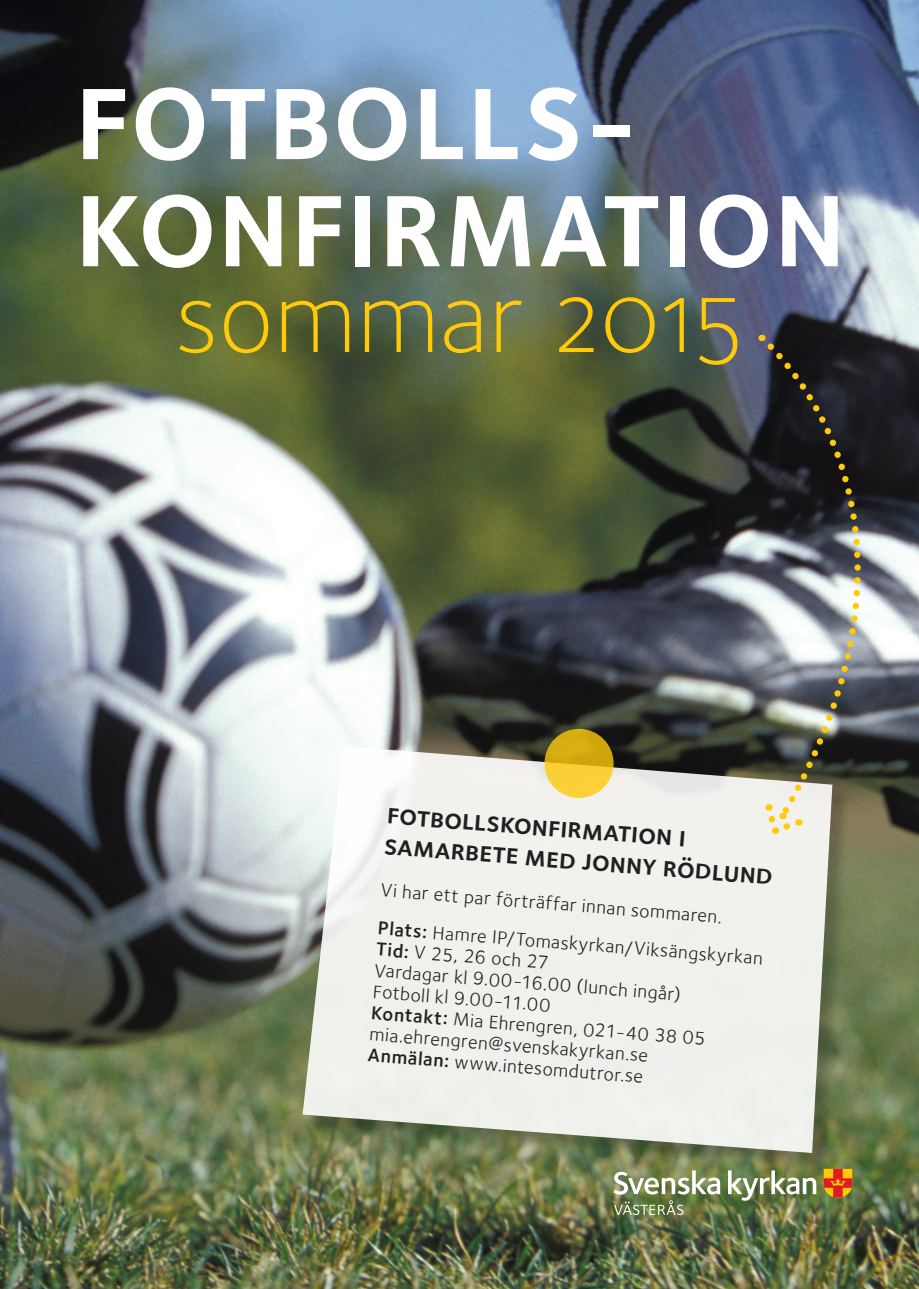
<style>
.page{position:relative;width:919px;height:1289px;background:#fff}
.page>*{position:absolute;margin:0;border:0;box-sizing:border-box;transform-origin:0 0}
.t1{font:700 105px/107.1px "Foundry Sterling";letter-spacing:.015em;color:#fff}
.t2{font:105px "Foundry Sterling Light OSF";letter-spacing:.01em;color:#feca0a}
.t3{font:28.65px/31px "Foundry Sterling Demi Expert";color:#231f20}
.t4{font:19.05px/21px "Foundry Sterling";color:#231f20}
.s1{font-family:"Foundry Sterling Demi OSF"}
</style>
<div class="page">
<img style="left:0;top:0;width:918px;height:1288px">
<div style="left:305px;top:749px;width:545px;height:422px;background:#231f20;opacity:.3"></div>
<svg style="left:302px;top:746px;width:530px;height:406px;background:#e0e2dc"></svg>
<svg style="left:544px;top:728px;width:69px;height:70px;background:#e2ba22"></svg>
<svg style="left:761px;top:337px;width:157px;height:482px;background:#5d5f5f"></svg>
<svg style="left:763px;top:804px;width:37px;height:30px"></svg>
<svg style="left:614px;top:1200px;width:69px;height:14px"></svg>
<svg style="left:613px;top:1170px;width:107px;height:24px"></svg>
<svg style="left:728px;top:1170px;width:88px;height:30px"></svg>
<svg style="left:823px;top:1168px;width:29px;height:29px"></svg>
<h1 class="t1" style="left:76px;top:69px;width:770px">FOTBOLLS-<br>KONFIRMATION</h1>
<h1 class="t2" style="left:176px;top:257px;width:568px">sommar 2015</h1>
<h2 class="t3" style="left:388px;top:798px;width:391px;rotate:4deg">fotbollskonfirmation i samarbete med jonny rödlund</h2>
<p class="t4" style="left:383px;top:869px;width:387px;line-height:37.7px;rotate:5deg">Vi har ett par förträffar innan sommaren.<br><span class="s1">Plats:</span> Hamre IP/Tomaskyrkan/Viksängskyrkan</p>
<p class="t4" style="left:377px;top:937px;width:337px;rotate:5deg"><span class="s1">Tid:</span> V 25, 26 och 27<br>Vardagar kl 9.00-16.00 (lunch ingår)<br>Fotboll kl 9.00-11.00<br><span class="s1">Kontakt:</span> Mia Ehrengren, 021-40 38 05 mia.ehrengren@svenskakyrkan.se<br><span class="s1">Anmälan:</span> www.intesomdutror.se</p>
</div>
